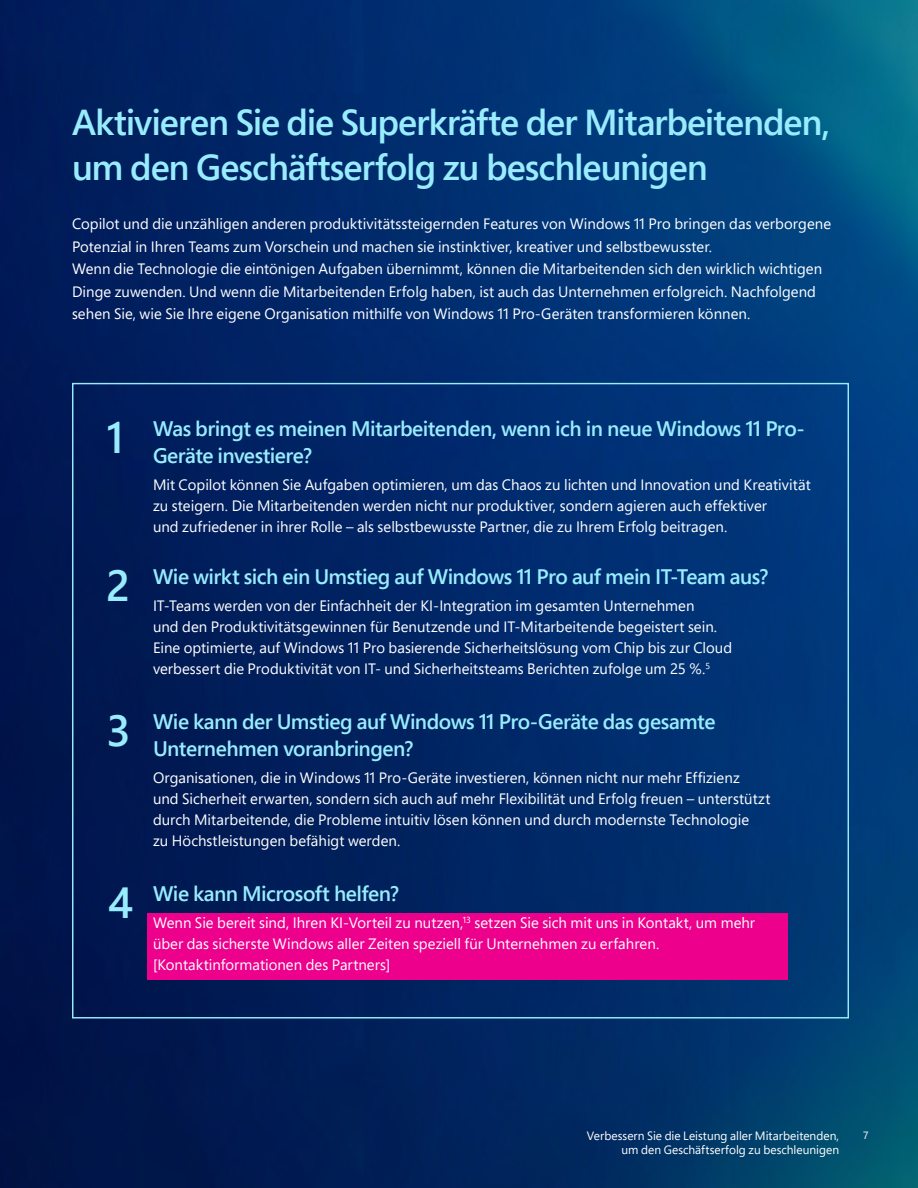
<style>
.page{position:relative;width:918px;height:1188px;background:#fff}
.page>*{position:absolute;margin:0;border:0;box-sizing:border-box;transform-origin:0 0}
.H2{font:600 43.5px "Segoe Pro";color:#98ecfe}
.H2-2{font:600 36px/45px "Segoe Pro";letter-spacing:-.03em;color:#98ecfe}
.H2-3{font:600 21px/27px "Segoe Pro";letter-spacing:-.02em;color:#98ecfe}
.H2-4{font:15px/21px "Segoe Pro";color:#fff}
.Body_copy{font:15px/22.5px "Segoe Pro";color:#fff}
.t1{font:12px "Segoe Pro";letter-spacing:.005em;color:#fff}
.t2{font:10.5px "Segoe Pro";color:#fff}
</style>
<div class="page">
<img style="left:0;top:0;width:918px;height:1188px">
<svg style="left:71px;top:382px;width:779px;height:637px;background:#022967"></svg>
<div style="left:148px;top:913px;width:640px;height:66px;background:#ec008c"></div>
<p class="H2-2" style="left:72px;top:99px;width:760px">Aktivieren Sie die Superkräfte der Mitarbeitenden, um den Geschäftserfolg zu beschleunigen</p>
<p class="Body_copy" style="left:72px;top:212px;width:761px">Copilot und die unzähligen anderen produktivitätssteigernden Features von Windows 11 Pro bringen das verborgene Potenzial in Ihren Teams zum Vorschein und machen sie instinktiver, kreativer und selbstbewusster.<br>Wenn die Technologie die eintönigen Aufgaben übernimmt, können die Mitarbeitenden sich den wirklich wichtigen Dinge zuwenden. Und wenn die Mitarbeitenden Erfolg haben, ist auch das Unternehmen erfolgreich. Nachfolgend sehen Sie, wie Sie Ihre eigene Organisation mithilfe von Windows 11 Pro-Geräten transformieren können.</p>
<p class="H2" style="left:107px;top:408px;width:19px">1</p>
<p class="H2" style="left:106px;top:556px;width:26px">2</p>
<p class="H2-3" style="left:153px;top:415px;width:653px">Was bringt es meinen Mitarbeitenden, wenn ich in neue Windows 11 Pro-<br>Geräte investiere?</p>
<p class="H2-4" style="left:153px;top:474px;width:659px">Mit Copilot können Sie Aufgaben optimieren, um das Chaos zu lichten und Innovation und Kreativität zu steigern. Die Mitarbeitenden werden nicht nur produktiver, sondern agieren auch effektiver<br>und zufriedener in ihrer Rolle – als selbstbewusste Partner, die zu Ihrem Erfolg beitragen.</p>
<p class="H2-3" style="left:153px;top:562px;width:617px">Wie wirkt sich ein Umstieg auf Windows 11 Pro auf mein IT-Team aus?</p>
<p class="H2-4" style="left:153px;top:595px;width:581px">IT-Teams werden von der Einfachheit der KI-Integration im gesamten Unternehmen<br>und den Produktivitätsgewinnen für Benutzende und IT-Mitarbeitende begeistert sein.<br>Eine optimierte, auf Windows 11 Pro basierende Sicherheitslösung vom Chip bis zur Cloud verbessert die Produktivität von IT- und Sicherheitsteams Berichten zufolge um 25 %.<sup>5</sup></p>
<p class="H2" style="left:106px;top:701px;width:26px">3</p>
<p class="H2-3" style="left:153px;top:708px;width:564px">Wie kann der Umstieg auf Windows 11 Pro-Geräte das gesamte<br>Unternehmen voranbringen?</p>
<p class="H2-4" style="left:153px;top:767px;width:619px">Organisationen, die in Windows 11 Pro-Geräte investieren, können nicht nur mehr Effizienz<br>und Sicherheit erwarten, sondern sich auch auf mehr Flexibilität und Erfolg freuen – unterstützt durch Mitarbeitende, die Probleme intuitiv lösen können und durch modernste Technologie<br>zu Höchstleistungen befähigt werden.</p>
<p class="H2" style="left:108px;top:873px;width:27px">4</p>
<p class="H2-3" style="left:153px;top:879px;width:248px">Wie kann Microsoft helfen?</p>
<p class="H2-4" style="left:153px;top:912px;width:604px">Wenn Sie bereit sind, Ihren KI-Vorteil zu nutzen,<sup>13</sup> setzen Sie sich mit uns in Kontakt, um mehr über das sicherste Windows aller Zeiten speziell für Unternehmen zu erfahren. [Kontaktinformationen des Partners]</p>
<p class="t1" style="left:587px;top:1128px;width:254px">Verbessern Sie die Leistung aller Mitarbeitenden,</p>
<p class="t2" style="left:863px;top:1128px;width:7px">7</p>
<p class="t1" style="left:622px;top:1141px;width:219px">um den Geschäftserfolg zu beschleunigen</p>
</div>
